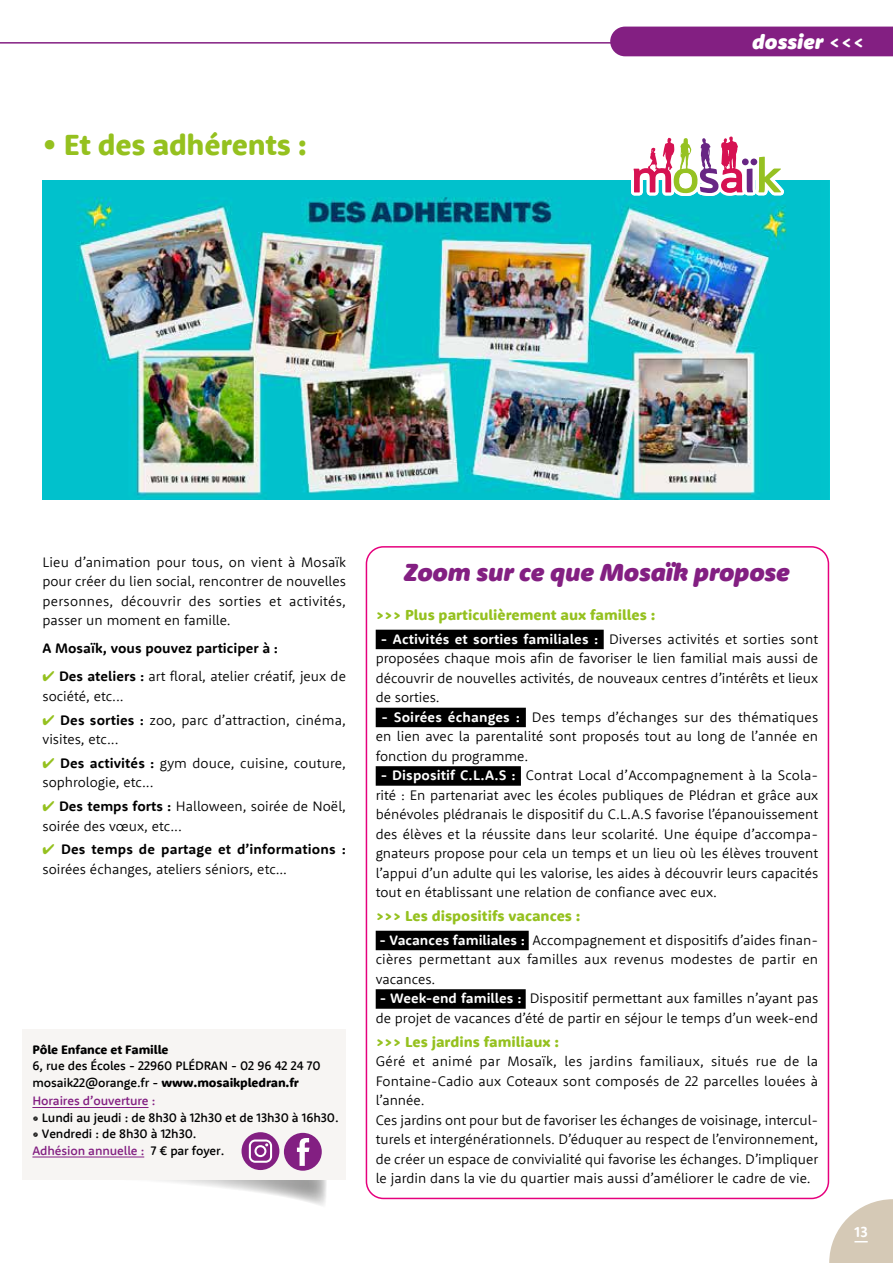
<style>
.page{position:relative;width:893px;height:1263px;background:#fff}
.page>*{position:absolute;margin:0;border:0;box-sizing:border-box;transform-origin:0 0}
.t1{font:800 30px "Rooney Sans";letter-spacing:-.01em;color:#95c11f}
.t2{font:italic 900 25.5px "Rooney Sans";letter-spacing:-.01em;color:#831f82}
.t3{font:italic 900 21px "Rooney Sans";color:#fff}
.t4{font:800 15px "Rooney Sans";color:#95c11f}
.t5{font:700 15px "Rooney Sans";color:#fff}
.t6{font:300 14.25px/19.5px "Rooney Sans";color:#000}
.t7{font:700 14.25px "Rooney Sans";color:#000}
.t8{font:500 12.75px/16.5px "Rooney Sans";letter-spacing:-.01em;color:#000}
.t9{font:800 12.75px "Rooney Sans";letter-spacing:-.01em;color:#000}
.t10{font:500 12.75px "Rooney Sans";letter-spacing:-.01em;color:#831f82}
.s1{font-weight:700;font-style:normal}
.s2{color:#95c11f}
.s3{font-weight:700}
.s4{font-weight:800}
.s5{color:#831f82}
.s6{font-weight:700;color:#fff}
</style>
<div class="page">
<svg style="left:829px;top:1199px;width:64px;height:64px"></svg>
<hr style="left:0;top:42px;width:672px;height:2px;background:#831f82">
<div style="left:610px;top:27px;width:283px;height:29px;background:#831f82"></div>
<div style="left:376px;top:630px;width:228px;height:19px;background:#000"></div>
<div style="left:376px;top:708px;width:150px;height:19px;background:#000"></div>
<div style="left:376px;top:766px;width:145px;height:20px;background:#000"></div>
<div style="left:376px;top:931px;width:153px;height:19px;background:#000"></div>
<div style="left:376px;top:989px;width:150px;height:20px;background:#000"></div>
<div style="left:366px;top:546px;width:463px;height:653px;border:2px solid #e6007d;border-radius:17px"></div>
<div style="left:22px;top:1029px;width:324px;height:151px;background:#f7f5f3"></div>
<hr style="left:32px;top:1107px;width:116px;height:1px;background:#831f82">
<div style="left:242px;top:1132px;width:37px;height:38px;background:#831f82;border-radius:50%"></div>
<div style="left:284px;top:1133px;width:38px;height:38px;background:#831f82;border-radius:50%"></div>
<svg style="left:32px;top:1138px;width:295px;height:68px"></svg>
<img style="left:43px;top:181px;width:786px;height:318px">
<svg style="left:630px;top:136px;width:154px;height:60px"></svg>
<h1 class="t1" style="left:43px;top:125px;width:266px">• Et des adhérents :</h1>
<h3 class="t3" style="left:752px;top:28px;width:114px">dossier <span class="s1">&lt;&lt;&lt;</span></h3>
<p class="t6" style="left:43px;top:552px;width:305px;text-align:justify">Lieu d’animation pour tous, on vient à Mosaïk pour créer du lien social, rencontrer de nouvelles personnes, découvrir des sorties et activités, passer un moment en famille.</p>
<p class="t7" style="left:43px;top:639px;width:237px">A Mosaïk, vous pouvez participer à :</p>
<p class="t6" style="left:43px;top:666px;width:305px"><span class="s2">✔</span> <span class="s3">Des ateliers :</span> art floral, atelier créatif, jeux de société, etc...</p>
<p class="t6" style="left:43px;top:709px;width:305px"><span class="s2">✔</span> <span class="s3">Des sorties :</span> zoo, parc d’attraction, cinéma, visites, etc...</p>
<p class="t6" style="left:43px;top:753px;width:305px"><span class="s2">✔</span> <span class="s3">Des activités :</span> gym douce, cuisine, couture, sophrologie, etc...</p>
<p class="t6" style="left:43px;top:796px;width:305px"><span class="s2">✔</span> <span class="s3">Des temps forts :</span> Halloween, soirée de Noël, soirée des vœux, etc...</p>
<p class="t6" style="left:43px;top:839px;width:305px"><span class="s2">✔</span> <span class="s3">Des temps de partage et d’informations : </span>soirées échanges, ateliers séniors, etc…</p>
<p class="t9" style="left:32px;top:1041px;width:138px">Pôle Enfance et Famille</p>
<p class="t8" style="left:32px;top:1057px;width:290px">6, rue des Écoles - 22960 PLÉDRAN - 02 96 42 24 70 mosaik22@orange.fr - <span class="s4">www.mosaikpledran.fr</span></p>
<p class="t10" style="left:32px;top:1092px;width:124px">Horaires d’ouverture :</p>
<p class="t8" style="left:32px;top:1109px;width:308px">➠ Lundi au jeudi : de 8h30 à 12h30 et de 13h30 à 16h30. ➠ Vendredi : de 8h30 à 12h30.<br><span class="s5">Adhésion annuelle :</span> 7 € par foyer.</p>
<h2 class="t2" style="left:404px;top:556px;width:388px">Zoom sur ce que Mosaïk propose</h2>
<p class="t4" style="left:376px;top:605px;width:281px">&gt;&gt;&gt; Plus particulièrement aux familles :</p>
<p class="t6" style="left:376px;top:629px;width:444px;text-align:justify;text-indent:5px"><span class="s6">- Activités et sorties familiales :</span> Diverses activités et sorties sont proposées chaque mois afin de favoriser le lien familial mais aussi de découvrir de nouvelles activités, de nouveaux centres d’intérêts et lieux de sorties.</p>
<p class="t6" style="left:376px;top:707px;width:444px;text-align:justify;text-indent:6px"><span class="s6">- Soirées échanges :</span> Des temps d’échanges sur des thématiques en lien avec la parentalité sont proposés tout au long de l’année en fonction du programme.</p>
<p class="t6" style="left:376px;top:765px;width:444px;text-align:justify;text-indent:5px"><span class="s6">- Dispositif C.L.A.S :</span> Contrat Local d’Accompagnement à la Scola&shy;rité : En partenariat avec les écoles publiques de Plédran et grâce aux bénévoles plédranais le dispositif du C.L.A.S favorise l’épanouissement des élèves et la réussite dans leur scolarité. Une équipe d’accompa&shy;gnateurs propose pour cela un temps et un lieu où les élèves trouvent l’appui d’un adulte qui les valorise, les aides à découvrir leurs capacités tout en établissant une relation de confiance avec eux.</p>
<p class="t4" style="left:376px;top:906px;width:206px">&gt;&gt;&gt; Les dispositifs vacances :</p>
<p class="t6" style="left:376px;top:930px;width:444px;text-align:justify"><span class="s6">- Vacances familiales :</span> Accompagnement et dispositifs d’aides finan&shy;cières permettant aux familles aux revenus modestes de partir en vacances.</p>
<p class="t6" style="left:376px;top:988px;width:444px"><span class="s6">- Week-end familles :</span> Dispositif permettant aux familles n’ayant pas de projet de vacances d’été de partir en séjour le temps d’un week-end</p>
<p class="t4" style="left:376px;top:1032px;width:185px">&gt;&gt;&gt; Les jardins familiaux :</p>
<p class="t6" style="left:376px;top:1051px;width:444px">Géré et animé par Mosaïk, les jardins familiaux, situés rue de la Fontaine-Cadio aux Coteaux sont composés de 22 parcelles louées à l’année.<br>Ces jardins ont pour but de favoriser les échanges de voisinage, intercul&shy;turels et intergénérationnels. D’éduquer au respect de l’environnement, de créer un espace de convivialité qui favorise les échanges. D’impliquer le jardin dans la vie du quartier mais aussi d’améliorer le cadre de vie.</p>
<p class="t5" style="left:854px;top:1222px;width:15px">13</p>
</div>
